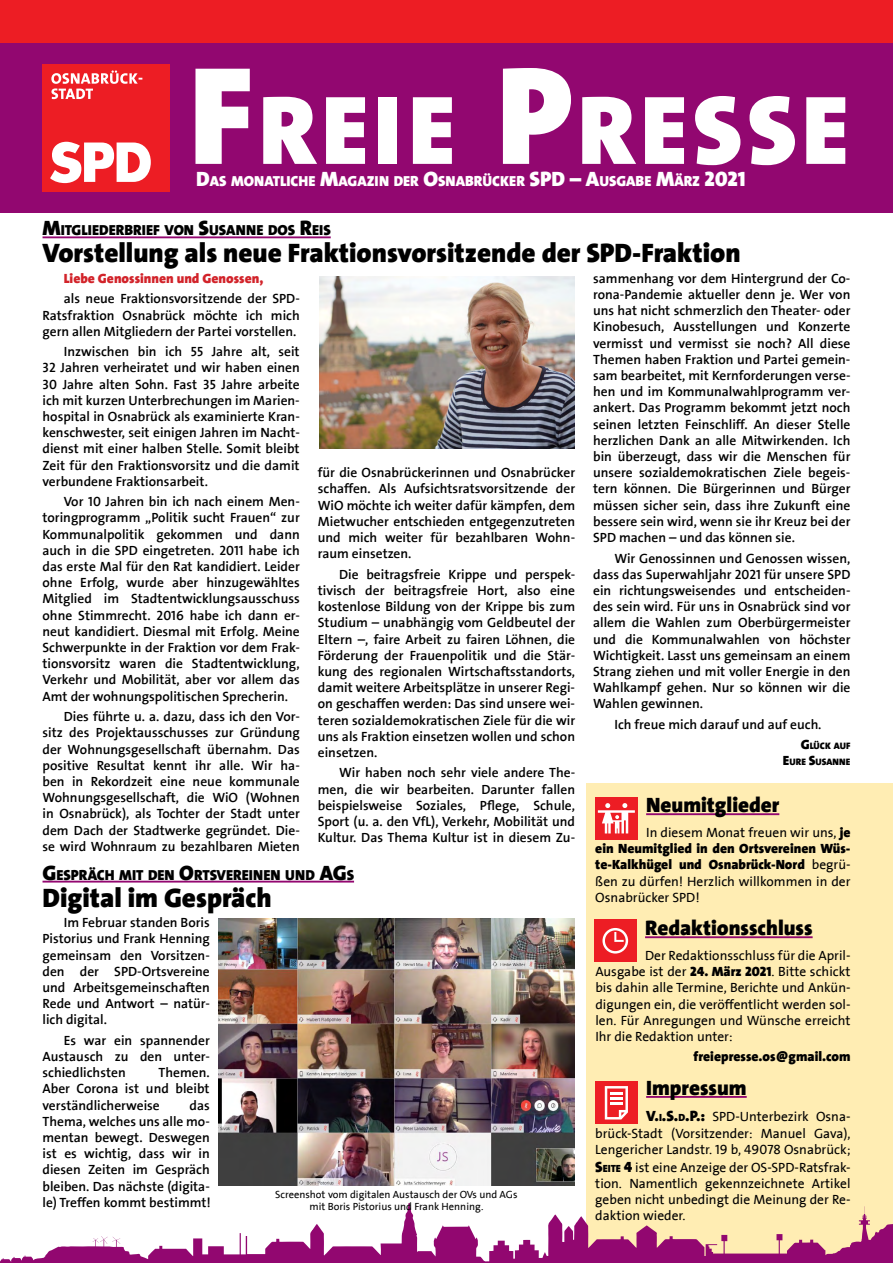
<style>
.page{position:relative;width:893px;height:1263px;background:#fff}
.page>*{position:absolute;margin:0;border:0;box-sizing:border-box;transform-origin:0 0}
.t1{font:900 141px "SPD The Sans";color:#fff}
.t2{font:900 98.7px "SPD The Sans";letter-spacing:.05em;color:#fff}
.t3{font:900 27px "SPD The Sans";color:#000}
.t4{font:900 21px "SPD The Sans";color:#000}
.t5{font:900 21px "SPD The Sans";color:#fff}
.t6{font:900 14.7px "SPD The Sans";color:#000}
.t7{font:900 14.7px "SPD The Sans";color:#fff}
.t8{font:700 13.5px/16.2px "SPD2002 The Sans";color:#000;text-align:justify}
.t9{font:13.5px/16.2px "SPD2002 The Sans";color:#000;text-align:justify}
.t10{font:900 13.5px/16.2px "SPD The Sans";color:#000}
.t11{font:900 13.5px "SPD The Sans";color:#d2232a}
.t12{font:10.5px/12.6px "SPD2002 The Sans";color:#000;text-align:center}
.t13{font:900 9.45px/16.2px "SPD The Sans";color:#000;text-align:right}
.s1{font-size:21px}
.s2{font-size:13.5px}
.s3{font-family:"SPD The Sans";font-weight:900}
.s4{font-family:"SPD2002 The Sans";font-weight:400}
.s5{font-family:"SPD The Sans";font-weight:900;font-size:15px}
.s6{font-family:"SPD The Sans";font-weight:900;font-size:10.5px}
</style>
<div class="page">
<hr style="left:43px;top:881px;width:311px;height:1px;background:#920770">
<div style="left:587px;top:783px;width:306px;height:480px;background:#ffedb3"></div>
<div style="left:0;top:0;width:893px;height:213px;background:#920770"></div>
<div style="left:43px;top:64px;width:127px;height:127px;background:#ed1d24"></div>
<svg style="left:50px;top:142px;width:101px;height:41px"></svg>
<svg style="left:51px;top:70px;width:91px;height:29px"></svg>
<svg style="left:0;top:1203px;width:893px;height:60px"></svg>
<div style="left:0;top:0;width:893px;height:43px;background:#ed1d24"></div>
<hr style="left:43px;top:236px;width:288px;height:2px;background:#920770">
<hr style="left:646px;top:813px;width:133px;height:2px;background:#920770">
<hr style="left:645px;top:936px;width:168px;height:2px;background:#920770">
<hr style="left:646px;top:1096px;width:101px;height:2px;background:#920770">
<div style="left:595px;top:797px;width:43px;height:42px;background:#ed1d24"></div>
<svg style="left:598px;top:803px;width:37px;height:30px"></svg>
<div style="left:594px;top:919px;width:43px;height:43px;background:#ed1d24"></div>
<svg style="left:602px;top:928px;width:26px;height:25px"></svg>
<div style="left:595px;top:1081px;width:43px;height:43px;background:#ed1d24"></div>
<svg style="left:605px;top:1086px;width:23px;height:33px"></svg>
<img style="left:319px;top:276px;width:255px;height:172px">
<img style="left:218px;top:918px;width:356px;height:267px">
<h1 class="t1" style="left:496px;top:26px;width:70px">P</h1>
<h3 class="t5" style="left:530px;top:165px;width:13px">SPD</h3>
<h3 class="t5" style="left:570px;top:165px;width:31px">– A</h3>
<h1 class="t1" style="left:189px;top:26px;width:66px">F</h1>
<p class="t7" style="left:196px;top:171px;width:153px"><span class="s1">D</span>AS MONATLICHE <span class="s1">M</span>AGA</p>
<h2 class="t2" style="left:577px;top:67px;width:273px">RESSE</h2>
<p class="t7" style="left:599px;top:171px;width:148px">USGABE <span class="s1">M</span>ÄRZ <span class="s1">2021</span></p>
<h2 class="t2" style="left:258px;top:67px;width:198px">REIE</h2>
<p class="t7" style="left:367px;top:171px;width:160px">ZIN DER <span class="s1">O</span>SNABRÜCKER</p>
<p class="t6" style="left:43px;top:221px;width:290px"><span class="s1">M</span>ITGLIEDERBRIEF VON <span class="s1">S</span>USANNE DOS <span class="s1">R</span>EIS</p>
<h3 class="t3" style="left:43px;top:236px;width:700px">Vorstellung als neue Fraktionsvorsitzende der SPD-Fraktion</h3>
<p class="t11" style="left:64px;top:270px;width:201px">Liebe Genossinnen und Genossen,</p>
<p class="t8" style="left:43px;top:291px;width:259px;text-indent:21px">als neue Fraktionsvorsitzende der SPD-Ratsfraktion Osnabrück möchte ich mich gern allen Mitgliedern der Partei vorstellen.</p>
<p class="t8" style="left:43px;top:344px;width:259px;text-indent:21px">Inzwischen bin ich 55 Jahre alt, seit 32 Jahren verheiratet und wir haben einen 30 Jahre alten Sohn. Fast 35 Jahre arbeite ich mit kurzen Unterbrechungen im Marien&shy;hospital in Osnabrück als examinierte Kran&shy;kenschwester, seit einigen Jahren im Nacht&shy;dienst mit einer halben Stelle. Somit bleibt Zeit für den Fraktionsvorsitz und die damit verbundene Fraktionsarbeit.</p>
<p class="t8" style="left:43px;top:494px;width:259px;text-indent:21px">Vor 10 Jahren bin ich nach einem Men&shy;toringprogramm „Politik sucht Frauen“ zur Kommunalpolitik gekommen und dann auch in die SPD eingetreten. 2011 habe ich das erste Mal für den Rat kandidiert. Leider ohne Erfolg, wurde aber hinzugewähltes Mitglied im Stadtentwicklungsausschuss ohne Stimmrecht. 2016 habe ich dann er&shy;neut kandidiert. Diesmal mit Erfolg. Meine Schwerpunkte in der Fraktion vor dem Frak&shy;tionsvorsitz waren die Stadtentwicklung, Verkehr und Mobilität, aber vor allem das Amt der wohnungspolitischen Sprecherin.</p>
<p class="t8" style="left:43px;top:709px;width:259px;text-indent:21px">Dies führte u. a. dazu, dass ich den Vor&shy;sitz des Projektausschusses zur Gründung der Wohnungsgesellschaft übernahm. Das positive Resultat kennt ihr alle. Wir ha&shy;ben in Rekordzeit eine neue kommunale Wohnungsgesellschaft, die WiO (Wohnen in Osnabrück), als Tochter der Stadt unter dem Dach der Stadtwerke gegründet. Die&shy;se wird Wohnraum zu bezahlbaren Mieten</p>
<p class="t8" style="left:593px;top:271px;width:259px">sammenhang vor dem Hintergrund der Co&shy;rona-Pandemie aktueller denn je. Wer von uns hat nicht schmerzlich den Theater- oder Kinobesuch, Ausstellungen und Konzerte vermisst und vermisst sie noch? All diese Themen haben Fraktion und Partei gemein&shy;sam bearbeitet, mit Kernforderungen verse&shy;hen und im Kommunalwahlprogramm ver&shy;ankert. Das Programm bekommt jetzt noch seinen letzten Feinschliff. An dieser Stelle herzlichen Dank an alle Mitwirkenden. Ich bin überzeugt, dass wir die Menschen für unsere sozialdemokratischen Ziele begeis&shy;tern können. Die Bürgerinnen und Bürger müssen sicher sein, dass ihre Zukunft eine bessere sein wird, wenn sie ihr Kreuz bei der SPD machen – und das können sie.</p>
<p class="t8" style="left:593px;top:550px;width:259px;text-indent:21px">Wir Genossinnen und Genossen wissen, dass das Superwahljahr 2021 für unsere SPD ein richtungsweisendes und entscheiden&shy;des sein wird. Für uns in Osnabrück sind vor allem die Wahlen zum Oberbürgermeister und die Kommunalwahlen von höchster Wichtigkeit. Lasst uns gemeinsam an einem Strang ziehen und mit voller Energie in den Wahlkampf gehen. Nur so können wir die Wahlen gewinnen.</p>
<p class="t8" style="left:614px;top:717px;width:209px">Ich freue mich darauf und auf euch.</p>
<p class="t13" style="left:783px;top:738px;width:69px"><span class="s2">G</span>LÜCK AUF<br><span class="s2">E</span>URE <span class="s2">S</span>USANNE</p>
<h3 class="t4" style="left:646px;top:792px;width:135px">Neumitglieder</h3>
<p class="t9" style="left:646px;top:825px;width:206px">In diesem Monat freuen wir uns, <span class="s3">je</span></p>
<p class="t10" style="left:595px;top:840px;width:257px">ein Neumitglied in den Ortsvereinen Wüs&shy;te-Kalkhügel und Osnabrück-Nord <span class="s4">begrü-</span></p>
<p class="t9" style="left:595px;top:873px;width:257px">ßen zu dürfen! Herzlich willkommen in der<br>Osnabrücker SPD!</p>
<h3 class="t4" style="left:645px;top:915px;width:169px">Redaktionsschluss</h3>
<p class="t9" style="left:595px;top:948px;width:257px;text-indent:50px">Der Redaktionsschluss für die April-Ausgabe ist der <span class="s3">24. März 2021</span>. Bitte schickt bis dahin alle Termine, Berichte und Ankün&shy;digungen ein, die veröffentlicht werden sol&shy;len. Für Anregungen und Wünsche erreicht Ihr die Redaktion unter:</p>
<p class="t10" style="left:694px;top:1049px;width:159px">freiepresse.os@gmail.com</p>
<h3 class="t4" style="left:646px;top:1074px;width:102px">Impressum</h3>
<p class="t9" style="left:595px;top:1109px;width:257px;text-indent:51px"><span class="s5">V.</span><span class="s6">I</span><span class="s5">.S.</span><span class="s6">D</span><span class="s5">.P.:</span> SPD-Unterbezirk Osna&shy;brück-Stadt (Vorsitzender: Manuel Gava), Lengericher Landstr. 19 b, 49078 Osnabrück;</p>
<p class="t9" style="left:595px;top:1160px;width:257px"><span class="s5">S</span><span class="s6">EITE</span> <span class="s5">4</span> ist eine Anzeige der OS-SPD-Ratsfrak&shy;tion. Namentlich gekennzeichnete Artikel geben nicht unbedingt die Meinung der Re&shy;daktion wieder.</p>
<p class="t8" style="left:318px;top:465px;width:259px">für die Osnabrückerinnen und Osnabrücker schaffen. Als Aufsichtsratsvorsitzende der WiO möchte ich weiter dafür kämpfen, dem Mietwucher entschieden entgegenzutreten und mich weiter für bezahlbaren Wohn&shy;raum einsetzen.</p>
<p class="t8" style="left:318px;top:566px;width:259px;text-indent:21px">Die beitragsfreie Krippe und perspek&shy;tivisch der beitragsfreie Hort, also eine kostenlose Bildung von der Krippe bis zum Studium – unabhängig vom Geldbeutel der Eltern –, faire Arbeit zu fairen Löhnen, die Förderung der Frauenpolitik und die Stär&shy;kung des regionalen Wirtschaftsstandorts, damit weitere Arbeitsplätze in unserer Regi&shy;on geschaffen werden: Das sind unsere wei&shy;teren sozialdemokratischen Ziele für die wir uns als Fraktion einsetzen wollen und schon einsetzen.</p>
<p class="t8" style="left:318px;top:765px;width:259px;text-indent:21px">Wir haben noch sehr viele andere The&shy;men, die wir bearbeiten. Darunter fallen beispielsweise Soziales, Pflege, Schule, Sport (u. a. den VfL), Verkehr, Mobilität und Kultur. Das Thema Kultur ist in diesem Zu-</p>
<p class="t6" style="left:43px;top:865px;width:313px"><span class="s1">G</span>ESPRÄCH MIT DEN <span class="s1">O</span>RTSVEREINEN UND <span class="s1">AG</span>S</p>
<h3 class="t3" style="left:43px;top:880px;width:231px">Digital im Gespräch</h3>
<p class="t8" style="left:43px;top:915px;width:169px;text-indent:21px">Im Februar standen Boris Pistorius und Frank Henning gemeinsam den Vorsitzen&shy;den der SPD-Ortsvereine und Arbeitsgemeinschaften Rede und Antwort – natür&shy;lich digital.</p>
<p class="t8" style="left:43px;top:1032px;width:169px;text-indent:21px">Es war ein spannender Austausch zu den unter&shy;schiedlichsten</p>
<p class="t8" style="left:43px;top:1065px;width:169px;text-indent:116px">Themen.<br>Aber Corona ist und bleibt verständlicherweise</p>
<p class="t8" style="left:43px;top:1097px;width:170px;text-indent:147px">das Thema, welches uns alle mo&shy;mentan bewegt. Deswegen ist es wichtig, dass wir in diesen Zeiten im Gespräch bleiben. Das nächste (digita&shy;le) Treffen kommt bestimmt!</p>
<p class="t12" style="left:275px;top:1188px;width:244px">Screenshot vom digitalen Austausch der OVs und AGs mit Boris Pistorius und Frank Henning.</p>
</div>
